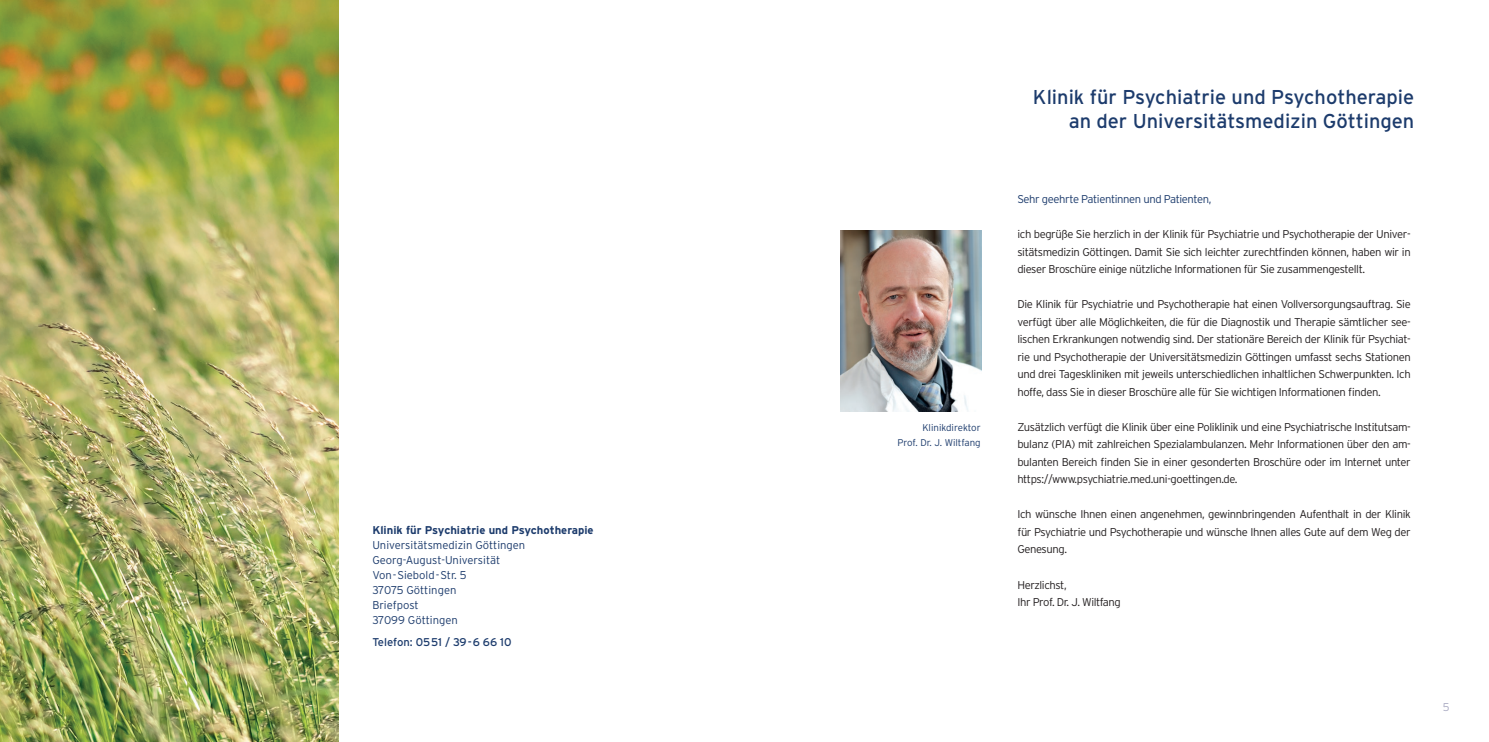
<style>
.page{position:relative;width:1489px;height:742px;background:#fff}
.page>*{position:absolute;margin:0;border:0;box-sizing:border-box;transform-origin:0 0}
.t1{font:20px "Interstate";color:#1c3b6c}
.t2{font:300 11.25px/17.5px "Interstate";letter-spacing:-.035em;color:#231f20;text-align:justify}
.t3{font:300 11.25px "Interstate";color:#1c3b6c}
.t4{font:700 11.25px "Interstate";color:#1c3b6c}
.t5{font:300 11.25px "Interstate";letter-spacing:-.035em;color:#1c3b6c}
.t6{font:11.25px "Interstate";color:#1c3b6c}
.t7{font:300 11.25px "Interstate";color:#abacc3}
.t8{font:300 9.75px "Interstate";color:#1c3b6c}
</style>
<div class="page">
<img style="left:0;top:0;width:339px;height:741px">
<img style="left:840px;top:230px;width:141px;height:181px">
<p class="t4" style="left:372px;top:523px;width:223px">Klinik für Psychiatrie und Psychotherapie</p>
<p class="t3" style="left:372px;top:538px;width:154px">Universitätsmedizin Göttingen</p>
<p class="t3" style="left:372px;top:553px;width:130px">Georg-August-Universität</p>
<p class="t3" style="left:372px;top:568px;width:96px">Von-Siebold-Str. 5</p>
<p class="t3" style="left:372px;top:583px;width:86px">37075 Göttingen</p>
<p class="t3" style="left:372px;top:598px;width:48px">Briefpost</p>
<p class="t3" style="left:372px;top:613px;width:87px">37099 Göttingen</p>
<p class="t6" style="left:372px;top:635px;width:141px">Telefon: 0551 / 39-6 66 10</p>
<p class="t8" style="left:922px;top:422px;width:60px">Klinikdirektor</p>
<p class="t8" style="left:897px;top:437px;width:85px">Prof. Dr. J. Wiltfang</p>
<p class="t1" style="left:1033px;top:86px;width:383px">Klinik für Psychiatrie und Psychotherapie</p>
<p class="t1" style="left:1068px;top:110px;width:347px">an der Universitätsmedizin Göttingen</p>
<p class="t5" style="left:1017px;top:193px;width:196px">Sehr geehrte Patientinnen und Patienten,</p>
<p class="t2" style="left:1017px;top:225px;width:395px">ich begrüße Sie herzlich in der Klinik für Psychiatrie und Psychotherapie der Univer&shy;sitätsmedizin Göttingen. Damit Sie sich leichter zurechtfinden können, haben wir in dieser Broschüre einige nützliche Informationen für Sie zusammengestellt.</p>
<p class="t2" style="left:1017px;top:295px;width:395px">Die Klinik für Psychiatrie und Psychotherapie hat einen Vollversorgungsauftrag. Sie verfügt über alle Möglichkeiten, die für die Diagnostik und Therapie sämtlicher see&shy;lischen Erkrankungen notwendig sind. Der stationäre Bereich der Klinik für Psychiat&shy;rie und Psychotherapie der Universitätsmedizin Göttingen umfasst sechs Stationen und drei Tageskliniken mit jeweils unterschiedlichen inhaltlichen Schwerpunkten. Ich hoffe, dass Sie in dieser Broschüre alle für Sie wichtigen Informationen finden.</p>
<p class="t2" style="left:1017px;top:418px;width:395px">Zusätzlich verfügt die Klinik über eine Poliklinik und eine Psychiatrische Institutsam&shy;bulanz (PIA) mit zahlreichen Spezialambulanzen. Mehr Informationen über den am&shy;bulanten Bereich finden Sie in einer gesonderten Broschüre oder im Internet unter https://www.psychiatrie.med.uni-goettingen.de.</p>
<p class="t2" style="left:1017px;top:505px;width:395px">Ich wünsche Ihnen einen angenehmen, gewinnbringenden Aufenthalt in der Klinik für Psychiatrie und Psychotherapie und wünsche Ihnen alles Gute auf dem Weg der Genesung.</p>
<p class="t2" style="left:1017px;top:575px;width:51px">Herzlichst,</p>
<p class="t2" style="left:1017px;top:593px;width:105px">Ihr Prof. Dr. J. Wiltfang</p>
<p class="t7" style="left:1443px;top:700px;width:8px">5</p>
</div>
